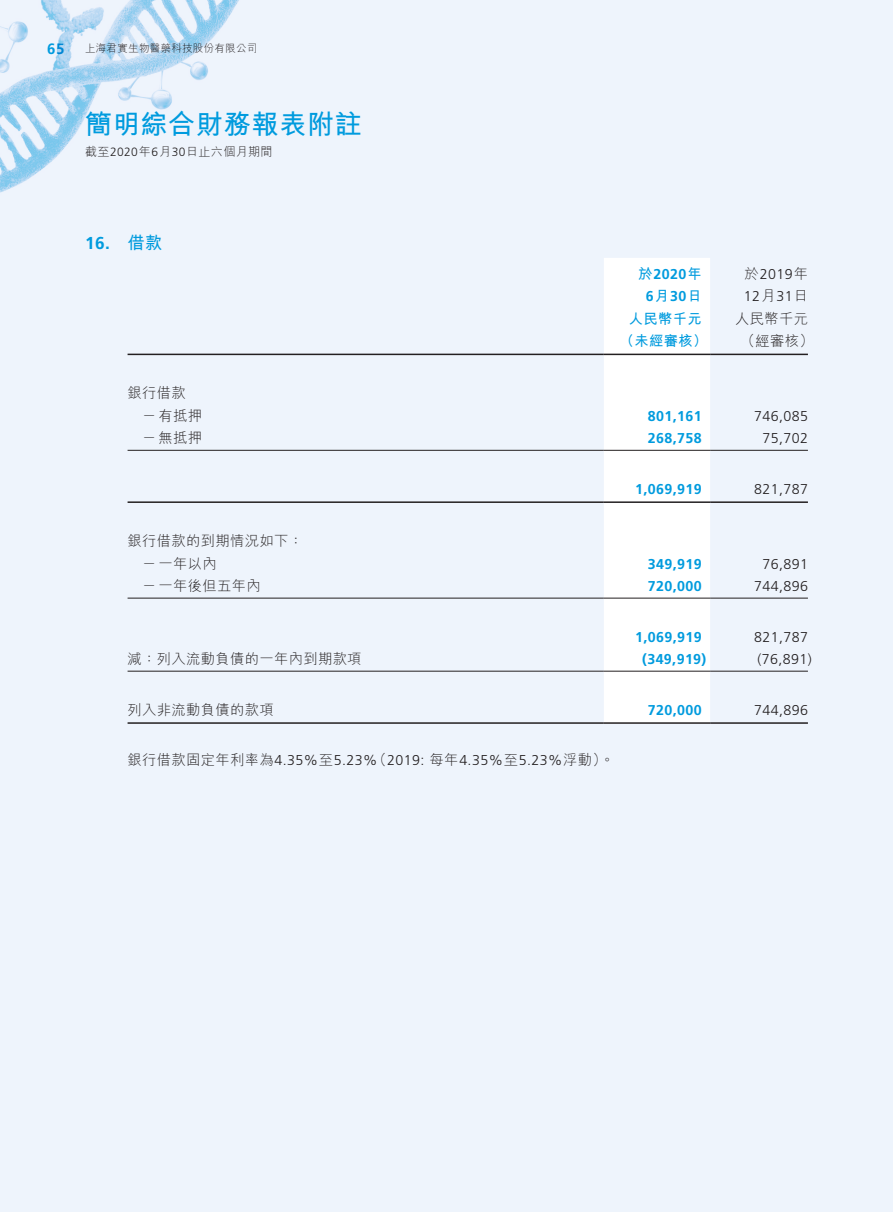
<style>
.page{position:relative;width:893px;height:1212px;background:#eef4fc}
.page>*{position:absolute;margin:0;border:0;box-sizing:border-box;transform-origin:0 0}
.t1{font:700 27px "M Hei HK";letter-spacing:.03em;color:#009bde}
.t2{font:700 17.25px "Frutiger LT Std";color:#009bde}
.t3{font:700 17.25px "M Hei HK";color:#009bde}
.t4{font:700 15px "Frutiger LT Std";color:#009bde}
.t5{font:300 14.25px "M Hei HK";letter-spacing:.03em;color:#231f20}
.t6{font:300 14.25px "Frutiger LT Std";letter-spacing:.03em;color:#231f20}
.t7{font:700 14.25px "Frutiger LT Std";letter-spacing:.03em;color:#009bde}
.t8{font:700 14.25px "M Hei HK";letter-spacing:.03em;color:#009bde}
.t9{font:300 12px "M Hei HK";letter-spacing:.03em;color:#231f20}
.t10{font:300 10.5px "M Hei HK";letter-spacing:.03em;color:#231f20}
.s1{font-family:"Frutiger LT Std"}
.s2{font-family:"M Hei HK"}
</style>
<div class="page">
<div style="left:604px;top:258px;width:106px;height:464px;background:#fff"></div>
<hr style="left:128px;top:354px;width:476px;height:1px;background:#231f20">
<hr style="left:604px;top:354px;width:106px;height:1px;background:#231f20">
<hr style="left:710px;top:354px;width:98px;height:1px;background:#231f20">
<hr style="left:128px;top:450px;width:476px;height:1px;background:#231f20">
<hr style="left:604px;top:450px;width:106px;height:1px;background:#231f20">
<hr style="left:710px;top:450px;width:98px;height:1px;background:#231f20">
<hr style="left:128px;top:501px;width:476px;height:2px;background:#231f20">
<hr style="left:604px;top:501px;width:106px;height:2px;background:#231f20">
<hr style="left:710px;top:501px;width:98px;height:2px;background:#231f20">
<hr style="left:128px;top:598px;width:476px;height:1px;background:#231f20">
<hr style="left:604px;top:598px;width:106px;height:1px;background:#231f20">
<hr style="left:710px;top:598px;width:98px;height:1px;background:#231f20">
<hr style="left:128px;top:671px;width:476px;height:1px;background:#231f20">
<hr style="left:604px;top:671px;width:106px;height:1px;background:#231f20">
<hr style="left:710px;top:671px;width:98px;height:1px;background:#231f20">
<hr style="left:128px;top:722px;width:476px;height:2px;background:#231f20">
<hr style="left:604px;top:722px;width:106px;height:2px;background:#231f20">
<hr style="left:710px;top:722px;width:98px;height:2px;background:#231f20">
<img style="left:0;top:0;width:239px;height:193px">
<p class="t4" style="left:47px;top:40px;width:19px">65</p>
<p class="t10" style="left:85px;top:43px;width:174px">上海君實生物醫藥科技股份有限公司</p>
<h1 class="t1" style="left:85px;top:104px;width:278px">簡明綜合財務報表附註</h1>
<p class="t9" style="left:85px;top:146px;width:189px">截至<span class="s1">2020</span>年<span class="s1">6</span>月<span class="s1">30</span>日止六個月期間</p>
<p class="t2" style="left:85px;top:233px;width:26px">16.</p>
<p class="t3" style="left:128px;top:230px;width:36px">借款</p>
<p class="t5" style="left:128px;top:386px;width:60px">銀行借款</p>
<p class="t5" style="left:142px;top:408px;width:61px">－有抵押</p>
<p class="t5" style="left:142px;top:431px;width:61px">－無抵押</p>
<p class="t5" style="left:128px;top:534px;width:177px">銀行借款的到期情況如下：</p>
<p class="t5" style="left:142px;top:556px;width:76px">－一年以內</p>
<p class="t5" style="left:142px;top:579px;width:120px">－一年後但五年內</p>
<p class="t5" style="left:128px;top:652px;width:235px">減：列入流動負債的一年內到期款項</p>
<p class="t5" style="left:128px;top:702px;width:148px">列入非流動負債的款項</p>
<p class="t6" style="left:373px;top:752px;width:243px"><span class="s2">（</span>2019: <span class="s2">每年</span>4.35%<span class="s2">至</span>5.23%<span class="s2">浮動。(</span></p>
<p class="t5" style="left:128px;top:753px;width:251px">銀行借款固定年利率為<span class="s1">4.35%</span>至<span class="s1">5.23%</span></p>
<p class="t7" style="left:638px;top:265px;width:65px"><span class="s2">於</span>2020<span class="s2">年</span></p>
<p class="t7" style="left:646px;top:288px;width:57px">6<span class="s2">月</span>30<span class="s2">日</span></p>
<p class="t8" style="left:629px;top:308px;width:74px">人民幣千元</p>
<p class="t8" style="left:620px;top:330px;width:89px">（未經審核）</p>
<p class="t7" style="left:648px;top:407px;width:55px">801,161</p>
<p class="t7" style="left:648px;top:430px;width:55px">268,758</p>
<p class="t7" style="left:635px;top:480px;width:68px">1,069,919</p>
<p class="t7" style="left:648px;top:555px;width:55px">349,919</p>
<p class="t7" style="left:648px;top:578px;width:55px">720,000</p>
<p class="t7" style="left:635px;top:628px;width:68px">1,069,919</p>
<p class="t7" style="left:642px;top:651px;width:66px">)349,919(</p>
<p class="t7" style="left:648px;top:701px;width:55px">720,000</p>
<p class="t6" style="left:745px;top:266px;width:65px"><span class="s2">於</span>2019<span class="s2">年</span></p>
<p class="t6" style="left:744px;top:288px;width:66px">12<span class="s2">月</span>31<span class="s2">日</span></p>
<p class="t5" style="left:735px;top:311px;width:74px">人民幣千元</p>
<p class="t5" style="left:741px;top:334px;width:74px">（經審核(</p>
<p class="t6" style="left:754px;top:408px;width:55px">746,085</p>
<p class="t6" style="left:762px;top:430px;width:47px">75,702</p>
<p class="t6" style="left:754px;top:481px;width:55px">821,787</p>
<p class="t6" style="left:762px;top:556px;width:47px">76,891</p>
<p class="t6" style="left:754px;top:578px;width:55px">744,896</p>
<p class="t6" style="left:754px;top:629px;width:55px">821,787</p>
<p class="t6" style="left:758px;top:651px;width:56px">)76,891(</p>
<p class="t6" style="left:754px;top:702px;width:55px">744,896</p>
</div>
